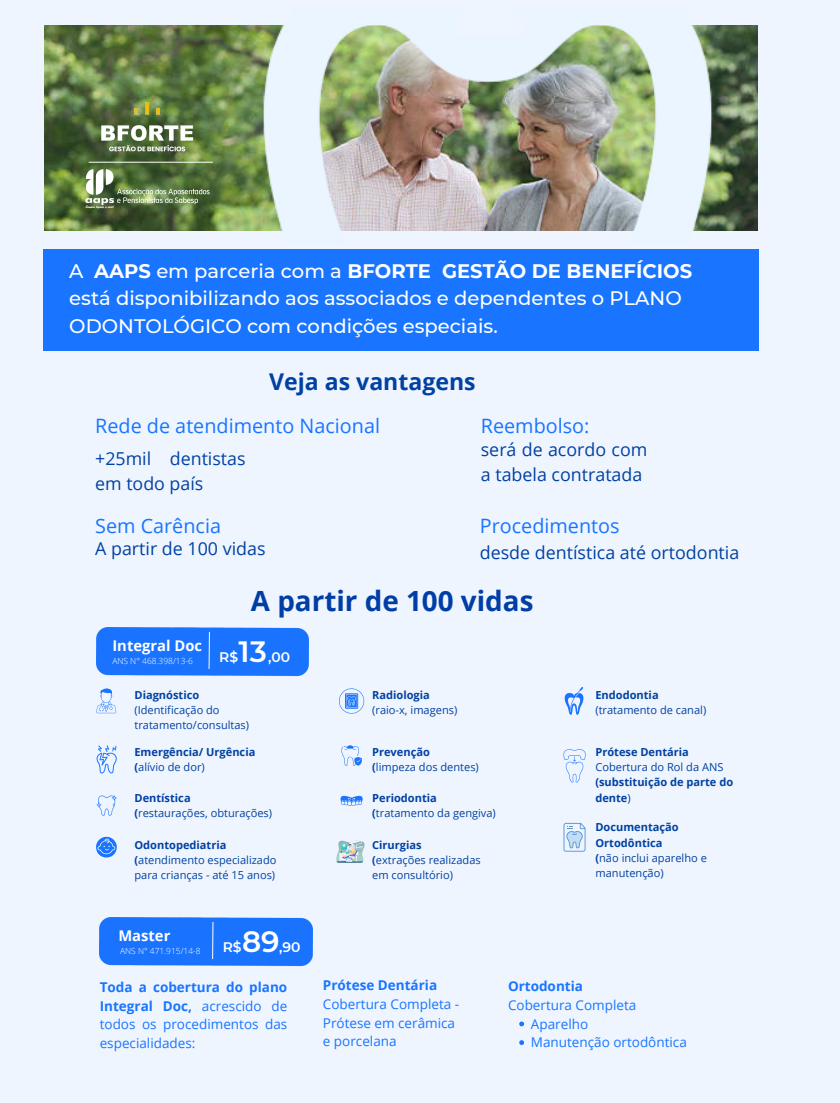
<style>
.page{position:relative;width:840px;height:1103px;background:#fff}
.page>*{position:absolute;margin:0;border:0;box-sizing:border-box;transform-origin:0 0}
.t1{font:600 29.36px "Montserrat";color:#fff}
.t2{font:700 27.82px "Open Sans";color:#003ea6}
.t3{font:700 23.1px "Open Sans";color:#0141a2}
.t4{font:19.81px "Open Sans";color:#1975ff}
.t5{font:500 19.56px/27.3px "Montserrat";color:#fff}
.t6{font:17.85px/25px "Open Sans";color:#0141a2}
.t7{font:17.78px/24.9px "Open Sans";color:#0141a2}
.t8{font:700 14.77px "Open Sans";color:#fff}
.t9{font:600 13.89px "Montserrat";color:#fff}
.t10{font:13.51px/18.7px "Open Sans";color:#1975ff;text-align:justify}
.t11{font:700 13.51px "Open Sans";color:#1975ff}
.t12{font:11.06px/15.2px "Open Sans";color:#0141a2}
.t13{font:700 11.06px/15.2px "Open Sans";color:#0141a2}
.t14{font:300 8.44px "Open Sans";color:#fff}
.s1{font-weight:700}
.s2{font-weight:400}
</style>
<div class="page">
<div style="left:0;top:0;width:840px;height:1102px;background:#eff5ff"></div>
<div style="left:100px;top:917px;width:213px;height:49px;background:#1973ff"></div>
<svg style="left:212px;top:921px;width:2px;height:38px"></svg>
<div style="left:96px;top:627px;width:213px;height:49px;background:#1973ff"></div>
<svg style="left:208px;top:631px;width:2px;height:38px"></svg>
<svg style="left:96px;top:688px;width:20px;height:25px"></svg>
<svg style="left:97px;top:745px;width:20px;height:28px"></svg>
<svg style="left:97px;top:795px;width:20px;height:20px"></svg>
<svg style="left:96px;top:836px;width:21px;height:22px"></svg>
<svg style="left:339px;top:688px;width:25px;height:25px"></svg>
<svg style="left:341px;top:745px;width:21px;height:20px"></svg>
<svg style="left:340px;top:795px;width:23px;height:10px"></svg>
<svg style="left:336px;top:840px;width:29px;height:23px"></svg>
<svg style="left:564px;top:823px;width:22px;height:28px"></svg>
<svg style="left:564px;top:749px;width:22px;height:33px"></svg>
<svg style="left:564px;top:687px;width:20px;height:28px"></svg>
<img style="left:44px;top:26px;width:119px;height:204px">
<img style="left:84px;top:169px;width:79px;height:40px">
<hr style="left:89px;top:162px;width:124px;height:1px;background:#fff">
<img style="left:163px;top:25px;width:595px;height:206px">
<div style="left:44px;top:249px;width:715px;height:102px;background:#1975ff"></div>
<img style="left:95px;top:92px;width:104px;height:70px">
<div style="left:456px;top:17px;width:69px;height:18px;background:#eff5ff"></div>
<svg style="left:519px;top:1021px;width:5px;height:5px"></svg>
<svg style="left:519px;top:1040px;width:5px;height:5px"></svg>
<p class="t5" style="left:69px;top:257px;width:624px">A <span class="s1">AAPS</span> em parceria com a <span class="s1">BFORTE GESTÃO DE BENEFÍCIOS </span>está disponibilizando aos associados e dependentes o PLANO<br>ODONTOLÓGICO com condições especiais.</p>
<p class="t3" style="left:269px;top:366px;width:208px">Veja as vantagens</p>
<p class="t4" style="left:95px;top:411px;width:286px">Rede de atendimento Nacional</p>
<p class="t4" style="left:481px;top:411px;width:110px">Reembolso:</p>
<p class="t6" style="left:481px;top:436px;width:168px">será de acordo com a tabela contratada</p>
<p class="t7" style="left:95px;top:446px;width:152px">+25mil dentistas em todo país</p>
<p class="t4" style="left:95px;top:511px;width:127px">Sem Carência</p>
<p class="t6" style="left:95px;top:536px;width:172px">A partir de 100 vidas</p>
<p class="t4" style="left:480px;top:512px;width:141px">Procedimentos</p>
<p class="t6" style="left:480px;top:539px;width:261px">desde dentística até ortodontia</p>
<p class="t2" style="left:251px;top:581px;width:284px">A partir de 100 vidas</p>
<h4 class="t8" style="left:112px;top:635px;width:91px">Integral Doc</h4>
<h5 class="t14" style="left:112px;top:655px;width:82px">ANS N° 468.398/13-6</h5>
<h4 class="t9" style="left:219px;top:649px;width:20px">R$</h4>
<h4 class="t1" style="left:239px;top:633px;width:30px">13</h4>
<h4 class="t9" style="left:268px;top:649px;width:24px">,00</h4>
<h4 class="t13" style="left:135px;top:687px;width:66px">Diagnóstico</h4>
<h4 class="t12" style="left:135px;top:702px;width:116px;line-height:15.3px">(Identificação do tratamento/consultas)</h4>
<h4 class="t13" style="left:134px;top:744px;width:122px">Emergência/ Urgência</h4>
<h1 class="t12" style="left:134px;top:759px;width:72px"><span class="s1">(</span>alívio de dor)</h1>
<p class="t13" style="left:135px;top:790px;width:58px">Dentística</p>
<p class="t12" style="left:135px;top:805px;width:139px"><span class="s1">(</span>restaurações, obturações)</p>
<p class="t13" style="left:135px;top:836px;width:93px">Odontopediatria</p>
<p class="t12" style="left:135px;top:851px;width:144px"><span class="s1">(</span>atendimento especializado para crianças - até 15 anos)</p>
<p class="t8" style="left:118px;top:925px;width:53px">Master</p>
<p class="t14" style="left:120px;top:945px;width:82px">ANS N° 471.915/14-8</p>
<p class="t9" style="left:223px;top:938px;width:20px">R$</p>
<p class="t1" style="left:242px;top:923px;width:39px">89</p>
<h3 class="t9" style="left:279px;top:939px;width:23px">,90</h3>
<h6 class="t13" style="left:372px;top:687px;width:59px">Radiologia</h6>
<p class="t12" style="left:372px;top:702px;width:87px">(raio-x, imagens)</p>
<p class="t13" style="left:372px;top:744px;width:59px">Prevenção</p>
<p class="t12" style="left:372px;top:759px;width:108px"><span class="s1">(</span>limpeza dos dentes)</p>
<p class="t13" style="left:372px;top:790px;width:66px">Periodontia</p>
<p class="t12" style="left:372px;top:805px;width:125px"><span class="s1">(</span>tratamento da gengiva)</p>
<p class="t13" style="left:372px;top:836px;width:51px">Cirurgias</p>
<p class="t12" style="left:372px;top:851px;width:110px"><span class="s1">(</span>extrações realizadas em consultório)</p>
<p class="t13" style="left:595px;top:687px;width:65px">Endodontia</p>
<p class="t12" style="left:595px;top:702px;width:112px">(tratamento de canal)</p>
<p class="t13" style="left:595px;top:744px;width:95px">Prótese Dentária</p>
<p class="t12" style="left:595px;top:759px;width:130px">Cobertura do Rol da ANS</p>
<p class="t13" style="left:595px;top:774px;width:139px">(substituição de parte do dente<span class="s2">)</span></p>
<p class="t13" style="left:595px;top:819px;width:85px">Documentação<br>Ortodôntica</p>
<p class="t12" style="left:595px;top:849px;width:113px"><span class="s1">(</span>não inclui aparelho e manutenção)</p>
<p class="t10" style="left:100px;top:977px;width:189px"><span class="s1">Toda a cobertura do plano Integral Doc,</span> acrescido de todos os procedimentos das especialidades:</p>
<p class="t10" style="left:323px;top:975px;width:138px;text-align:left"><span class="s1">Prótese Dentária<br></span>Cobertura Completa -<br>Prótese em cerâmica</p>
<p class="t10" style="left:323px;top:1031px;width:75px">e porcelana</p>
<p class="t11" style="left:508px;top:976px;width:77px">Ortodontia</p>
<p class="t10" style="left:508px;top:995px;width:130px">Cobertura Completa</p>
<p class="t10" style="left:531px;top:1014px;width:59px">Aparelho</p>
<p class="t10" style="left:531px;top:1032px;width:157px">Manutenção ortodôntica</p>
</div>
